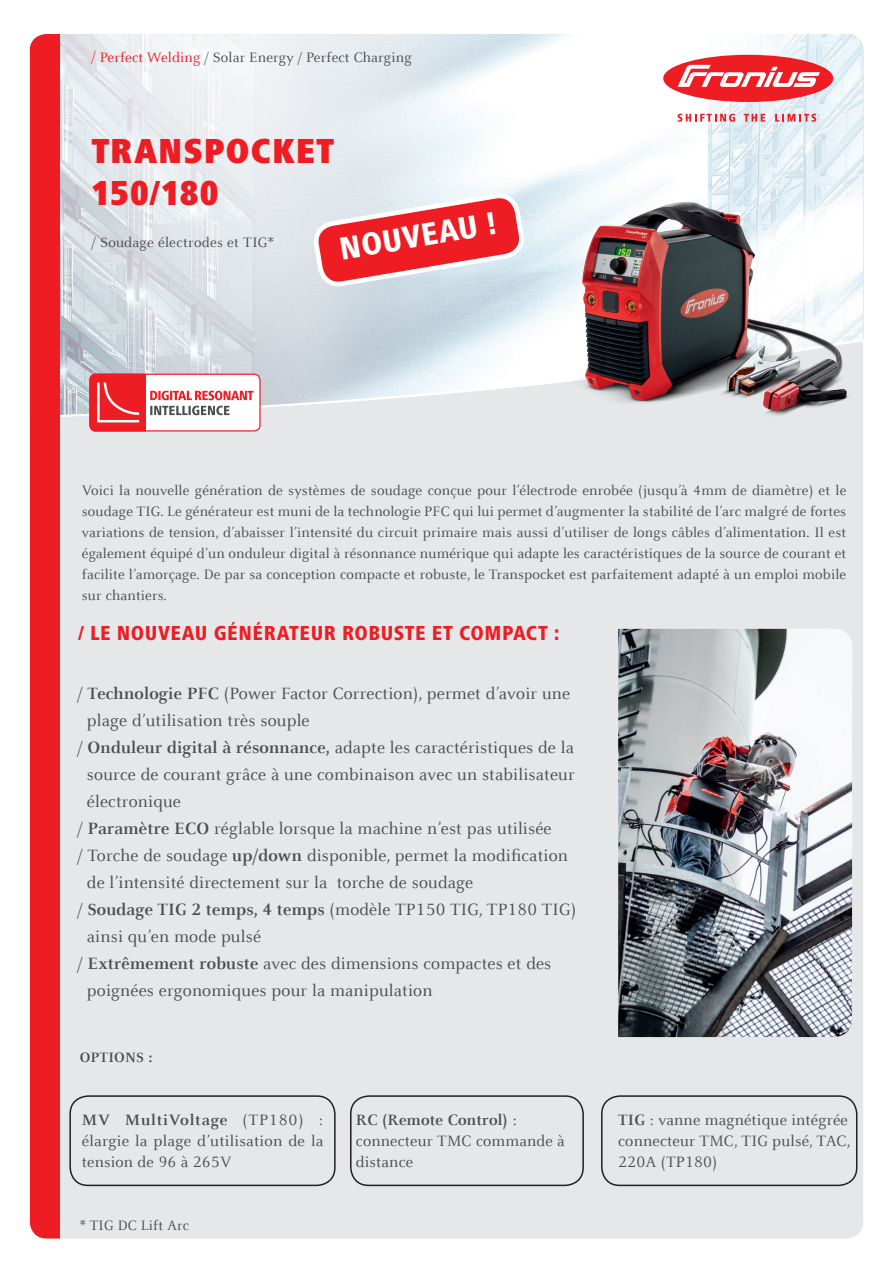
<style>
.page{position:relative;width:893px;height:1263px;background:#fff}
.page>*{position:absolute;margin:0;border:0;box-sizing:border-box;transform-origin:0 0}
._24_28_LW20_Frut_bla{font:900 condensed 36px "Frutiger Next LTW1 G";letter-spacing:.025em;color:#ee1d23}
._10_14_LW10_Celeste{font:800 condensed 33.15px "Frutiger Next LTW1 G";color:#fff}
._14_18_LW30_Frut_hea{font:800 condensed 21px "Frutiger Next LTW1 G";letter-spacing:.025em;color:#ee1d23}
.t1{font:18px "Celeste Offc Pro";letter-spacing:.01em;color:#4b4c4d}
._10_14_LW10_Celeste-2{font:16.5px/21px "Celeste Offc Pro";letter-spacing:.01em;color:#4b4c4d}
._10_14_LW10_Celeste-3{font:15px/21px "Celeste Offc Pro";letter-spacing:.01em;color:#4b4c4d;text-align:justify}
._24_28_LW20_Frut_bla-2{font:15px "Celeste Offc Pro";letter-spacing:.015em;color:#4b4c4d}
._10_14_LW10_Celeste-4{font:700 15px "Celeste Offc Pro";letter-spacing:.01em;color:#4b4c4d}
.s1{color:#ee1d23}
.s2{font-weight:700}
</style>
<div class="page">
<div style="left:30px;top:34px;width:833px;height:1204px;background:#e6e7e9;border-radius:17px"></div>
<svg style="left:60px;top:34px;width:803px;height:383px"></svg>
<div style="left:30px;top:34px;width:30px;height:1204px;background:#ee1d23"></div>
<div style="left:663px;top:55px;width:170px;height:47px;background:#ee1d23;border-radius:50%"></div>
<svg style="left:678px;top:65px;width:142px;height:22px"></svg>
<svg style="left:678px;top:114px;width:57px;height:8px"></svg>
<svg style="left:744px;top:114px;width:21px;height:8px"></svg>
<svg style="left:775px;top:114px;width:41px;height:8px"></svg>
<img style="left:618px;top:629px;width:234px;height:408px">
<div style="left:90px;top:374px;width:170px;height:57px;background:#fff;border-radius:6px"></div>
<div style="left:89px;top:374px;width:172px;height:57px;border:1px solid #ee1d23;border-radius:6px"></div>
<svg style="left:150px;top:406px;width:79px;height:9px"></svg>
<svg style="left:150px;top:391px;width:104px;height:9px"></svg>
<div style="left:89px;top:374px;width:57px;height:57px;background:#ee1d23"></div>
<svg style="left:97px;top:382px;width:43px;height:41px"></svg>
<img style="left:462px;top:141px;width:388px;height:276px">
<div style="left:69px;top:1095px;width:267px;height:91px;border:2px solid #231f20;border-radius:18px"></div>
<div style="left:350px;top:1095px;width:234px;height:91px;border:2px solid #231f20;border-radius:18px"></div>
<div style="left:601px;top:1095px;width:256px;height:91px;border:2px solid #231f20;border-radius:18px"></div>
<svg style="left:313px;top:155px;width:211px;height:170px"></svg>
<p class="_10_14_LW10_Celeste-3" style="left:91px;top:47px;width:322px"><span class="s1">/ Perfect Welding</span> / Solar Energy / Perfect Charging</p>
<p class="_24_28_LW20_Frut_bla" style="left:91px;top:131px;width:244px">TRANSPOCKET</p>
<p class="_24_28_LW20_Frut_bla" style="left:91px;top:172px;width:129px">150/180</p>
<p class="_24_28_LW20_Frut_bla-2" style="left:91px;top:233px;width:184px">/ Soudage électrodes et TIG*</p>
<p class="_10_14_LW10_Celeste" style="left:336px;top:231px;width:160px;rotate:-10deg">NOUVEAU !</p>
<p class="_10_14_LW10_Celeste-3" style="left:82px;top:480px;width:766px">Voici la nouvelle génération de systèmes de soudage conçue pour l’électrode enrobée (jusqu’à 4mm de diamètre) et le soudage TIG. Le générateur est muni de la technologie PFC qui lui permet d’augmenter la stabilité de l’arc malgré de fortes variations de tension, d’abaisser l’intensité du circuit primaire mais aussi d’utiliser de longs câbles d’alimentation. Il est également équipé d’un onduleur digital à résonnance numérique qui adapte les caractéristiques de la source de courant et facilite l’amorçage. De par sa conception compacte et robuste, le Transpocket est parfaitement adapté à un emploi mobile sur chantiers.</p>
<p class="_14_18_LW30_Frut_hea" style="left:78px;top:621px;width:483px">/ LE NOUVEAU GÉNÉRATEUR ROBUSTE ET COMPACT :</p>
<p class="t1" style="left:78px;top:683px;width:494px">/ <span class="s2">Technologie PFC</span> (Power Factor Correction), permet d’avoir une</p>
<p class="t1" style="left:87px;top:710px;width:224px">plage d’utilisation très souple</p>
<p class="t1" style="left:78px;top:737px;width:498px">/ <span class="s2">Onduleur digital à résonnance,</span> adapte les caractéristiques de la</p>
<p class="t1" style="left:87px;top:764px;width:489px">source de courant grâce à une combinaison avec un stabilisateur</p>
<p class="t1" style="left:87px;top:791px;width:95px">électronique</p>
<p class="t1" style="left:78px;top:818px;width:475px">/ <span class="s2">Paramètre ECO</span> réglable lorsque la machine n’est pas utilisée</p>
<p class="t1" style="left:78px;top:845px;width:492px">/ Torche de soudage <span class="s2">up/down</span> disponible, permet la modification</p>
<p class="t1" style="left:87px;top:872px;width:388px">de l’intensité directement sur la torche de soudage</p>
<p class="t1" style="left:78px;top:899px;width:500px">/ <span class="s2">Soudage TIG 2 temps, 4 temps</span> (modèle TP150 TIG, TP180 TIG)</p>
<p class="t1" style="left:87px;top:926px;width:176px">ainsi qu’en mode pulsé</p>
<p class="t1" style="left:78px;top:953px;width:475px">/ <span class="s2">Extrêmement robuste</span> avec des dimensions compactes et des</p>
<p class="t1" style="left:87px;top:980px;width:347px">poignées ergonomiques pour la manipulation</p>
<p class="_10_14_LW10_Celeste-4" style="left:80px;top:1048px;width:74px">OPTIONS :</p>
<p class="_10_14_LW10_Celeste-2" style="left:82px;top:1109px;width:243px;text-align:justify"><span class="s2">MV MultiVoltage</span> (TP180) : élargie la plage d’utilisation de la tension de 96 à 265V</p>
<p class="_10_14_LW10_Celeste-2" style="left:618px;top:1109px;width:231px"><span class="s2">TIG</span> : vanne magnétique intégrée</p>
<p class="_10_14_LW10_Celeste-2" style="left:356px;top:1109px;width:210px"><span class="s2">RC (Remote Control)</span> : connecteur TMC commande à distance</p>
<p class="_10_14_LW10_Celeste-2" style="left:618px;top:1130px;width:234px">connecteur TMC, TIG pulsé, TAC,<br>220A (TP180)</p>
<p class="_10_14_LW10_Celeste-3" style="left:80px;top:1215px;width:111px">* TIG DC Lift Arc</p>
</div>
